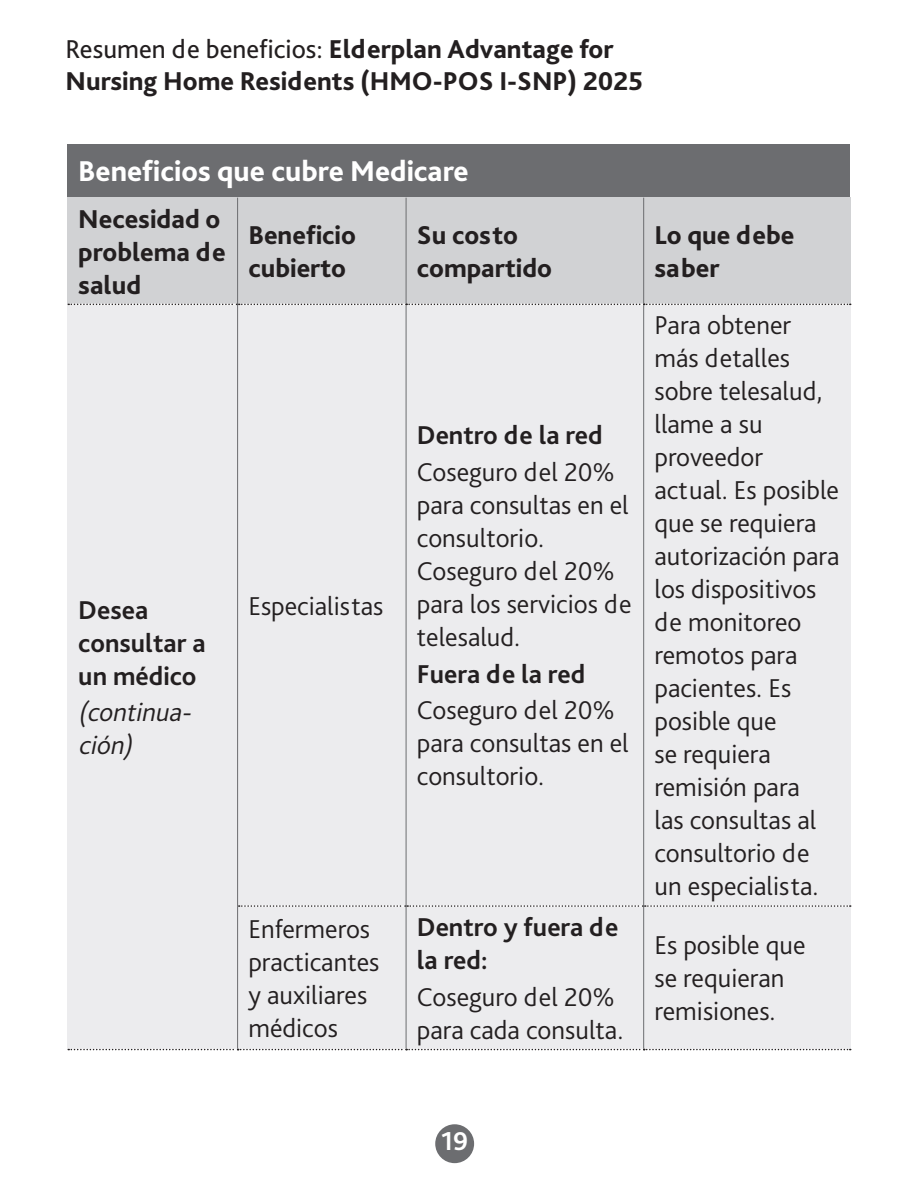
<style>
.page{position:relative;width:918px;height:1188px;background:#fff}
.page>*{position:absolute;margin:0;border:0;box-sizing:border-box;transform-origin:0 0}
.t1{font:800 30px "Bliss Pro";color:#fff}
.t2{font:300 27px/33px "Bliss Pro";color:#231f20}
.t3{font:800 27px/33px "Bliss Pro";color:#231f20}
.t4{font:700 27px/33px "Bliss Pro";color:#231f20}
.t5{font:italic 300 27px/33px "Bliss Pro";color:#231f20}
.t6{font:700 27px "Bliss Pro";color:#fff}
.s1{font-weight:400}
.s2{font-weight:700}
</style>
<div class="page">
<div style="left:435px;top:1124px;width:39px;height:39px;background:#6c6d70;border-radius:50%"></div>
<div style="left:68px;top:144px;width:782px;height:54px;background:#6c6d70"></div>
<div style="left:68px;top:198px;width:170px;height:106px;background:#d1d2d4"></div>
<div style="left:238px;top:198px;width:168px;height:106px;background:#d1d2d4"></div>
<div style="left:406px;top:198px;width:238px;height:106px;background:#d1d2d4"></div>
<div style="left:644px;top:198px;width:206px;height:106px;background:#d1d2d4"></div>
<div style="left:68px;top:304px;width:170px;height:746px;background:#ececee"></div>
<div style="left:238px;top:304px;width:168px;height:602px;background:#ececee"></div>
<div style="left:406px;top:304px;width:238px;height:602px;background:#ececee"></div>
<div style="left:644px;top:304px;width:206px;height:602px;background:#ececee"></div>
<div style="left:238px;top:906px;width:168px;height:144px;background:#ececee"></div>
<div style="left:406px;top:906px;width:238px;height:144px;background:#ececee"></div>
<div style="left:644px;top:906px;width:206px;height:144px;background:#ececee"></div>
<svg style="left:239px;top:905px;width:612px;height:2px"></svg>
<hr style="left:237px;top:198px;width:1px;height:106px;background:#6c6d70">
<hr style="left:406px;top:198px;width:1px;height:106px;background:#6c6d70">
<hr style="left:643px;top:198px;width:1px;height:106px;background:#6c6d70">
<hr style="left:237px;top:304px;width:1px;height:602px;background:#6c6d70">
<hr style="left:406px;top:305px;width:1px;height:601px;background:#6c6d70">
<hr style="left:643px;top:305px;width:1px;height:601px;background:#6c6d70">
<hr style="left:237px;top:906px;width:1px;height:143px;background:#6c6d70">
<hr style="left:406px;top:906px;width:1px;height:143px;background:#6c6d70">
<hr style="left:643px;top:906px;width:1px;height:143px;background:#6c6d70">
<svg style="left:68px;top:304px;width:783px;height:1px"></svg>
<svg style="left:68px;top:1049px;width:783px;height:1px"></svg>
<p class="t3" style="left:66px;top:32px;width:579px;line-height:32.4px"><span class="s1">Resumen de beneficios:</span> Elderplan Advantage for<br>Nursing Home Residents (HMO‑POS I‑SNP) 2025</p>
<p class="t1" style="left:78px;top:153px;width:392px">Beneficios que cubre Medicare</p>
<p class="t3" style="left:78px;top:201px;width:149px">Necesidad o problema de salud</p>
<p class="t3" style="left:248px;top:218px;width:109px">Beneficio cubierto</p>
<p class="t3" style="left:417px;top:218px;width:137px">Su costo compartido</p>
<p class="t3" style="left:654px;top:218px;width:141px">Lo que debe saber</p>
<p class="t4" style="left:78px;top:593px;width:129px">Desea consultar a un médico</p>
<p class="t5" style="left:78px;top:695px;width:115px">(continua&shy;ción)</p>
<p class="t2" style="left:248px;top:589px;width:137px">Especialistas</p>
<p class="t2" style="left:417px;top:416px;width:200px;line-height:36.8px"><span class="s2">Dentro de la red<br></span>Coseguro del 20%</p>
<p class="t2" style="left:417px;top:488px;width:216px">para consultas en el consultorio.<br>Coseguro del 20% para los servicios de telesalud.</p>
<p class="t2" style="left:417px;top:655px;width:200px;line-height:36.8px"><span class="s2">Fuera de la red<br></span>Coseguro del 20%</p>
<p class="t2" style="left:417px;top:726px;width:213px">para consultas en el consultorio.</p>
<p class="t2" style="left:248px;top:912px;width:133px">Enfermeros practicantes y auxiliares médicos</p>
<p class="t4" style="left:417px;top:910px;width:203px">Dentro y fuera de la red:</p>
<p class="t2" style="left:417px;top:979px;width:208px">Coseguro del 20% para cada consulta.</p>
<p class="t2" style="left:654px;top:308px;width:187px">Para obtener más detalles sobre telesalud, llame a su proveedor actual. Es posible que se requiera autorización para los dispositivos de monitoreo remotos para pacientes. Es posible que<br>se requiera remisión para<br>las consultas al consultorio de un especialista.</p>
<p class="t2" style="left:654px;top:928px;width:153px">Es posible que se requieran remisiones.</p>
<p class="t6" style="left:441px;top:1125px;width:29px">19</p>
</div>
